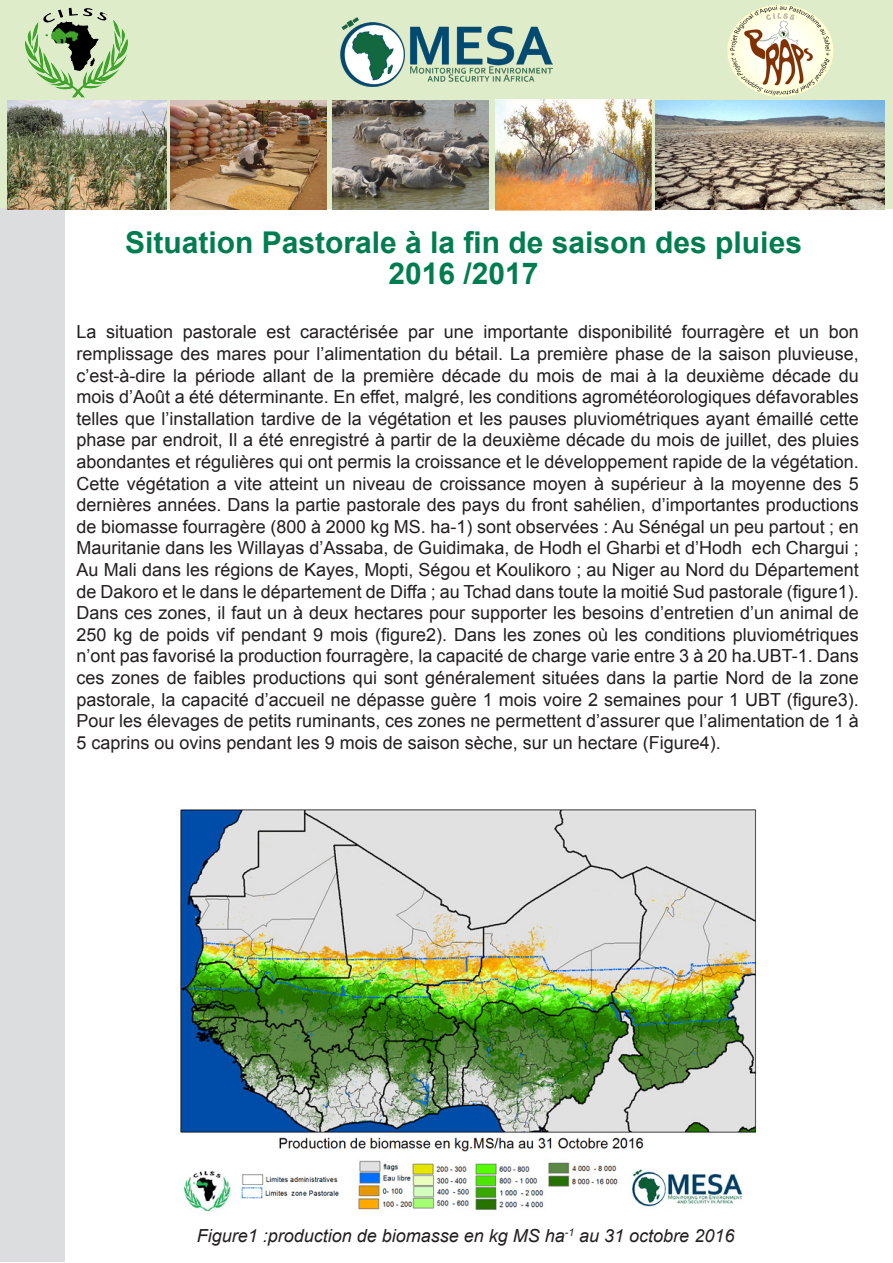
<style>
.page{position:relative;width:893px;height:1263px;background:#fff}
.page>*{position:absolute;margin:0;border:0;box-sizing:border-box;transform-origin:0 0}
.t1{font:700 30px "Arial";color:#007d50}
.t2{font:18px/21.6px "Arial";color:#231f20;text-align:justify}
.t3{font:italic 18px "Arial";color:#231f20}
.t4{font:700 18px "Minion Pro";color:#231f20}
</style>
<div class="page">
<div style="left:0;top:0;width:893px;height:208px;background:#deecca"></div>
<div style="left:0;top:208px;width:65px;height:1054px;background:#dcdddf"></div>
<img style="left:25px;top:7px;width:103px;height:91px">
<img style="left:727px;top:5px;width:106px;height:92px">
<img style="left:171px;top:101px;width:156px;height:108px">
<img style="left:332px;top:101px;width:157px;height:108px">
<img style="left:655px;top:101px;width:229px;height:108px">
<img style="left:8px;top:101px;width:158px;height:108px">
<img style="left:495px;top:100px;width:156px;height:110px">
<img style="left:340px;top:17px;width:213px;height:70px">
<img style="left:180px;top:809px;width:577px;height:401px">
<p class="t1" style="left:125px;top:221px;width:678px">Situation Pastorale à la fin de saison des pluies</p>
<p class="t1" style="left:388px;top:252px;width:152px">2016 /2017</p>
<p class="t2" style="left:77px;top:321px;width:784px">La situation pastorale est caractérisée par une importante disponibilité fourragère et un bon remplissage des mares pour l’alimentation du bétail. La première phase de la saison pluvieuse, c’est-à-dire la période allant de la première décade du mois de mai à la deuxième décade du mois d’Août a été déterminante. En effet, malgré, les conditions agrométéorologiques défavorables telles que l’installation tardive de la végétation et les pauses pluviométriques ayant émaillé cette phase par endroit, Il a été enregistré à partir de la deuxième décade du mois de juillet, des pluies abondantes et régulières qui ont permis la croissance et le développement rapide de la végétation.<br>Cette végétation a vite atteint un niveau de croissance moyen à supérieur à la moyenne des 5 dernières années. Dans la partie pastorale des pays du front sahélien, d’importantes productions de biomasse fourragère (800 à 2000 kg MS. ha-1) sont observées : Au Sénégal un peu partout ; en Mauritanie dans les Willayas d’Assaba, de Guidimaka, de Hodh el Gharbi et d’Hodh ech Chargui ; Au Mali dans les régions de Kayes, Mopti, Ségou et Koulikoro ; au Niger au Nord du Département de Dakoro et le dans le département de Diffa ; au Tchad dans toute la moitié Sud pastorale (figure1).<br>Dans ces zones, il faut un à deux hectares pour supporter les besoins d’entretien d’un animal de 250 kg de poids vif pendant 9 mois (figure2). Dans les zones où les conditions pluviométriques n’ont pas favorisé la production fourragère, la capacité de charge varie entre 3 à 20 ha.UBT-1. Dans ces zones de faibles productions qui sont généralement situées dans la partie Nord de la zone pastorale, la capacité d’accueil ne dépasse guère 1 mois voire 2 semaines pour 1 UBT (figure3).<br>Pour les élevages de petits ruminants, ces zones ne permettent d’assurer que l’alimentation de 1 à 5 caprins ou ovins pendant les 9 mois de saison sèche, sur un hectare (Figure4).</p>
<p class="t3" style="left:197px;top:1224px;width:539px">Figure1 :production de biomasse en kg MS ha<sup>-1</sup> au 31 octobre 2016</p>
<p class="t4" style="left:454px;top:1224px;width:10px">1</p>
</div>
